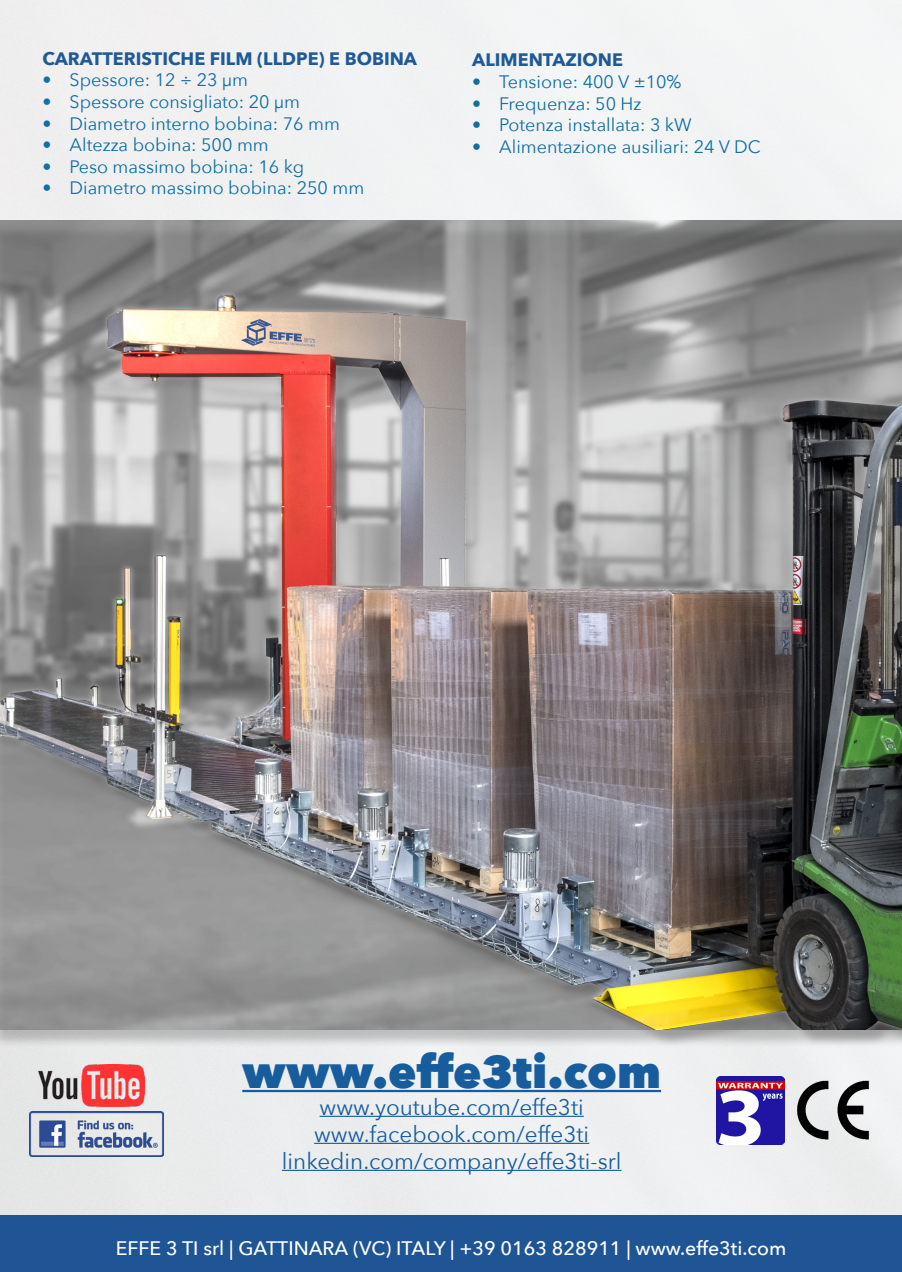
<style>
.page{position:relative;width:902px;height:1272px;background:#fff}
.page>*{position:absolute;margin:0;border:0;box-sizing:border-box;transform-origin:0 0}
.t1{font:800 45px "Avenir Next";color:#175d9e}
.t2{font:22.5px "Avenir Next";color:#175d9e}
.t3{font:500 19.5px "Avenir Next";color:#fff}
.t4{font:18px "Avenir Next";color:#106fa4}
.Titolo_su_blu{font:700 18px "Avenir Next";color:#1f5a98}
</style>
<div class="page">
<div style="left:0;top:0;width:901px;height:1215px;background:#f0f1f2"></div>
<hr style="left:242px;top:1089px;width:419px;height:3px;background:#175d9e">
<hr style="left:319px;top:1115px;width:264px;height:1px;background:#175d9e">
<hr style="left:314px;top:1142px;width:275px;height:1px;background:#175d9e">
<hr style="left:282px;top:1169px;width:339px;height:1px;background:#175d9e">
<img style="left:30px;top:1111px;width:134px;height:45px">
<img style="left:38px;top:1064px;width:106px;height:42px">
<img style="left:795px;top:1078px;width:75px;height:62px">
<img style="left:716px;top:1076px;width:68px;height:68px">
<div style="left:0;top:1215px;width:901px;height:56px;background:#1f5595"></div>
<div style="left:0;top:224px;width:901px;height:824px;background:#231f20;opacity:.4"></div>
<img style="left:0;top:221px;width:901px;height:808px">
<p class="Titolo_su_blu" style="left:43px;top:43px;width:376px">CARATTERISTICHE FILM (LLDPE) E BOBINA</p>
<p class="t4" style="left:43px;top:65px;width:207px">• Spessore: 12 ÷ 23 µm</p>
<p class="t4" style="left:43px;top:87px;width:259px">• Spessore consigliato: 20 µm</p>
<p class="t4" style="left:43px;top:108px;width:299px">• Diametro interno bobina: 76 mm</p>
<p class="t4" style="left:43px;top:130px;width:228px">• Altezza bobina: 500 mm</p>
<p class="t4" style="left:43px;top:151px;width:263px">• Peso massimo bobina: 16 kg</p>
<p class="t4" style="left:43px;top:173px;width:323px">• Diametro massimo bobina: 250 mm</p>
<p class="Titolo_su_blu" style="left:472px;top:44px;width:152px">ALIMENTAZIONE</p>
<p class="t4" style="left:472px;top:66px;width:211px">• Tensione: 400 V ±10%</p>
<p class="t4" style="left:472px;top:88px;width:171px">• Frequenza: 50 Hz</p>
<p class="t4" style="left:472px;top:110px;width:221px">• Potenza installata: 3 kW</p>
<p class="t4" style="left:472px;top:131px;width:290px">• Alimentazione ausiliari: 24 V DC</p>
<p class="t1" style="left:242px;top:1043px;width:420px">www.effe3ti.com</p>
<p class="t2" style="left:319px;top:1087px;width:266px">www.youtube.com/effe3ti</p>
<p class="t2" style="left:314px;top:1114px;width:276px">www.facebook.com/effe3ti</p>
<p class="t2" style="left:282px;top:1141px;width:341px">linkedin.com/company/effe3ti-srl</p>
<p class="t3" style="left:116px;top:1231px;width:672px">EFFE 3 TI srl | GATTINARA (VC) ITALY | +39 0163 828911 | www.effe3ti.com</p>
</div>
